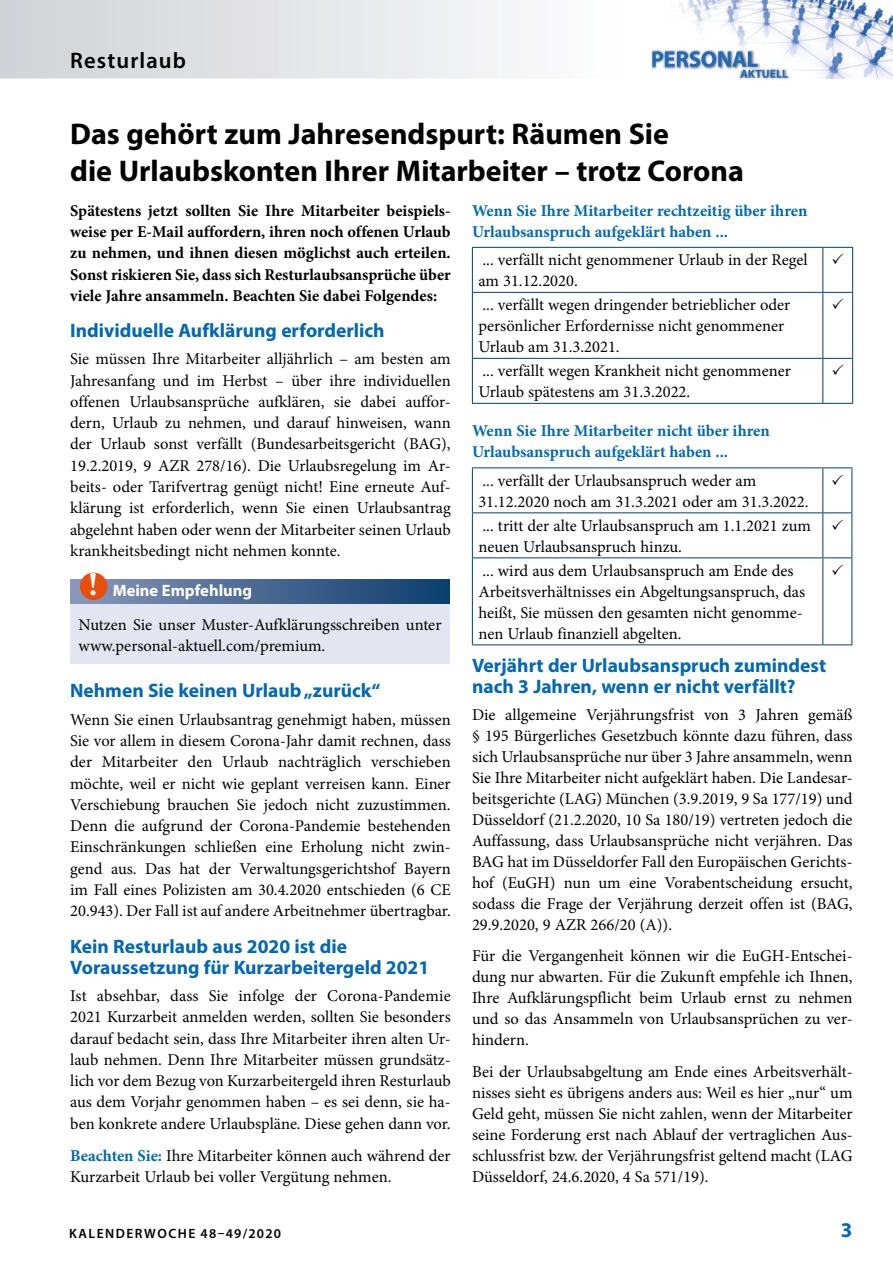
<style>
.page{position:relative;width:893px;height:1263px;background:#fff}
.page>*{position:absolute;margin:0;border:0;box-sizing:border-box;transform-origin:0 0}
.t1{font:700 33px "Minion Pro";color:#fff}
.t2{font:700 30px/37.5px "Myriad Pro";color:#000}
.t3{font:600 22.5px "Myriad Pro";letter-spacing:.05em;color:#000}
.t4{font:700 21px "Myriad Pro";color:#0067b1}
.t5{font:700 19.5px/21.3px "Myriad Pro";color:#0067b1}
.t6{font:16.5px/21px "Minion Pro";color:#000}
.t7{font:700 16.5px/21.3px "Minion Pro";color:#000;text-align:justify}
.t8{font:700 16.5px/21px "Minion Pro";color:#0067b1}
.t9{font:700 16.5px "Myriad Pro";color:#fff}
.t10{font:600 13.5px "Myriad Pro";letter-spacing:.11em;color:#000}
.s1{font-weight:700;color:#0067b1}
</style>
<div class="page">
<img style="left:679px;top:0;width:214px;height:78px">
<img style="left:739px;top:68px;width:51px;height:12px">
<svg style="left:651px;top:49px;width:136px;height:29px"></svg>
<div style="left:70px;top:579px;width:380px;height:25px;background:linear-gradient(to right,#8a96b8,#0c3d6e)"></div>
<div style="left:70px;top:604px;width:380px;height:59px;background:#e3e6f0"></div>
<hr style="left:472px;top:247px;width:351px;height:1px;background:#063f6e">
<hr style="left:472px;top:248px;width:1px;height:44px;background:#063f6e">
<hr style="left:823px;top:247px;width:30px;height:1px;background:#063f6e">
<hr style="left:822px;top:248px;width:1px;height:44px;background:#063f6e">
<hr style="left:852px;top:248px;width:1px;height:44px;background:#063f6e">
<hr style="left:472px;top:292px;width:351px;height:1px;background:#063f6e">
<hr style="left:472px;top:293px;width:1px;height:65px;background:#063f6e">
<hr style="left:823px;top:292px;width:30px;height:1px;background:#063f6e">
<hr style="left:822px;top:293px;width:1px;height:65px;background:#063f6e">
<hr style="left:852px;top:293px;width:1px;height:65px;background:#063f6e">
<hr style="left:472px;top:358px;width:351px;height:1px;background:#063f6e">
<hr style="left:472px;top:359px;width:1px;height:44px;background:#063f6e">
<hr style="left:823px;top:358px;width:30px;height:1px;background:#063f6e">
<hr style="left:822px;top:359px;width:1px;height:44px;background:#063f6e">
<hr style="left:852px;top:359px;width:1px;height:44px;background:#063f6e">
<hr style="left:472px;top:403px;width:351px;height:1px;background:#063f6e">
<hr style="left:823px;top:403px;width:30px;height:1px;background:#063f6e">
<hr style="left:472px;top:467px;width:351px;height:1px;background:#063f6e">
<hr style="left:472px;top:468px;width:1px;height:44px;background:#063f6e">
<svg style="left:823px;top:467px;width:29px;height:1px"></svg>
<hr style="left:822px;top:468px;width:1px;height:44px;background:#063f6e">
<hr style="left:851px;top:468px;width:1px;height:44px;background:#063f6e">
<hr style="left:472px;top:512px;width:351px;height:1px;background:#063f6e">
<hr style="left:472px;top:513px;width:1px;height:44px;background:#063f6e">
<svg style="left:823px;top:512px;width:29px;height:1px"></svg>
<hr style="left:822px;top:513px;width:1px;height:44px;background:#063f6e">
<hr style="left:851px;top:513px;width:1px;height:44px;background:#063f6e">
<hr style="left:472px;top:557px;width:351px;height:1px;background:#063f6e">
<hr style="left:472px;top:558px;width:1px;height:86px;background:#063f6e">
<svg style="left:823px;top:557px;width:29px;height:1px"></svg>
<hr style="left:822px;top:558px;width:1px;height:86px;background:#063f6e">
<hr style="left:851px;top:558px;width:1px;height:86px;background:#063f6e">
<hr style="left:472px;top:644px;width:351px;height:1px;background:#063f6e">
<svg style="left:823px;top:644px;width:29px;height:1px"></svg>
<div style="left:80px;top:573px;width:27px;height:27px;background:#e94e0f;border-radius:50%"></div>
<h3 class="t3" style="left:70px;top:46px;width:117px">Resturlaub</h3>
<h2 class="t2" style="left:70px;top:114px;width:675px">Das gehört zum Jahresendspurt: Räumen Sie<br>die Urlaubskonten Ihrer Mitarbeiter – trotz Corona</h2>
<p class="t7" style="left:70px;top:200px;width:382px">Spätestens jetzt sollten Sie Ihre Mitarbeiter beispiels&shy;weise per E-Mail auffordern, ihren noch offenen Urlaub zu nehmen, und ihnen diesen möglichst auch erteilen.<br>Sonst riskieren Sie, dass sich Resturlaubsansprüche über viele Jahre ansammeln. Beachten Sie dabei Folgendes:</p>
<p class="t5" style="left:70px;top:319px;width:316px">Individuelle Aufklärung erforderlich</p>
<p class="t6" style="left:70px;top:348px;width:382px;text-align:justify">Sie müssen Ihre Mitarbeiter alljährlich – am besten am Jahresanfang und im Herbst – über ihre individuellen offenen Urlaubsansprüche aufklären, sie dabei auffor&shy;dern, Urlaub zu nehmen, und darauf hinweisen, wann der Urlaub sonst verfällt (Bundesarbeitsgericht (BAG), 19.2.2019, 9 AZR 278/16). Die Urlaubsregelung im Ar&shy;beits- oder Tarifvertrag genügt nicht! Eine erneute Auf&shy;klärung ist erforderlich, wenn Sie einen Urlaubsantrag abgelehnt haben oder wenn der Mitarbeiter seinen Urlaub krankheitsbedingt nicht nehmen konnte.</p>
<p class="t9" style="left:113px;top:579px;width:141px">Meine Empfehlung</p>
<p class="t6" style="left:79px;top:614px;width:364px">Nutzen Sie unser Muster-Aufklärungsschreiben unter www.personal-aktuell.com/premium.</p>
<p class="t5" style="left:70px;top:680px;width:312px">Nehmen Sie keinen Urlaub „zurück“</p>
<p class="t6" style="left:70px;top:709px;width:382px;text-align:justify">Wenn Sie einen Urlaubsantrag genehmigt haben, müssen Sie vor allem in diesem Corona-Jahr damit rechnen, dass der Mitarbeiter den Urlaub nachträglich verschieben möchte, weil er nicht wie geplant verreisen kann. Einer Verschiebung brauchen Sie jedoch nicht zuzustimmen.<br>Denn die aufgrund der Corona-Pandemie bestehenden Einschränkungen schließen eine Erholung nicht zwin&shy;gend aus. Das hat der Verwaltungsgerichtshof Bayern im Fall eines Polizisten am 30.4.2020 entschieden (6 CE 20.943). Der Fall ist auf andere Arbeitnehmer übertragbar.</p>
<p class="t5" style="left:70px;top:935px;width:361px">Kein Resturlaub aus 2020 ist die<br>Voraussetzung für Kurzarbeitergeld 2021</p>
<p class="t6" style="left:70px;top:985px;width:382px;text-align:justify">Ist absehbar, dass Sie infolge der Corona-Pandemie 2021 Kurzarbeit anmelden werden, sollten Sie besonders darauf bedacht sein, dass Ihre Mitarbeiter ihren alten Ur&shy;laub nehmen. Denn Ihre Mitarbeiter müssen grundsätz&shy;lich vor dem Bezug von Kurzarbeitergeld ihren Resturlaub aus dem Vorjahr genommen haben – es sei denn, sie ha&shy;ben konkrete andere Urlaubspläne. Diese gehen dann vor.</p>
<p class="t6" style="left:70px;top:1145px;width:382px"><span class="s1">Beachten Sie:</span> Ihre Mitarbeiter können auch während der<br>Kurzarbeit Urlaub bei voller Vergütung nehmen.</p>
<p class="t8" style="left:472px;top:200px;width:337px">Wenn Sie Ihre Mitarbeiter rechtzeitig über ihren<br>Urlaubsanspruch aufgeklärt haben ...</p>
<p class="t6" style="left:478px;top:250px;width:331px">... verfällt nicht genommener Urlaub in der Regel am 31.12.2020.</p>
<p class="t6" style="left:478px;top:295px;width:314px">... verfällt wegen dringender betrieblicher oder persönlicher Erfordernisse nicht genommener<br>Urlaub am 31.3.2021.</p>
<p class="t6" style="left:478px;top:361px;width:314px">... verfällt wegen Krankheit nicht genommener<br>Urlaub spätestens am 31.3.2022.</p>
<p class="t8" style="left:472px;top:420px;width:299px">Wenn Sie Ihre Mitarbeiter nicht über ihren<br>Urlaubsanspruch aufgeklärt haben ...</p>
<p class="t6" style="left:478px;top:470px;width:332px">... verfällt der Urlaubsanspruch weder am<br>31.12.2020 noch am 31.3.2021 oder am 31.3.2022.</p>
<p class="t6" style="left:478px;top:515px;width:334px">... tritt der alte Urlaubsanspruch am 1.1.2021 zum neuen Urlaubsanspruch hinzu.</p>
<p class="t6" style="left:478px;top:560px;width:328px">... wird aus dem Urlaubsanspruch am Ende des Arbeitsverhältnisses ein Abgeltungsanspruch, das heißt, Sie müssen den gesamten nicht genomme&shy;nen Urlaub finanziell abgelten.</p>
<p class="t5" style="left:472px;top:654px;width:356px">Verjährt der Urlaubsanspruch zumindest nach 3 Jahren, wenn er nicht verfällt?</p>
<p class="t6" style="left:472px;top:704px;width:382px;text-align:justify">Die allgemeine Verjährungsfrist von 3 Jahren gemäß § 195 Bürgerliches Gesetzbuch könnte dazu führen, dass sich Urlaubsansprüche nur über 3 Jahre ansammeln, wenn Sie Ihre Mitarbeiter nicht aufgeklärt haben. Die Landesar&shy;beitsgerichte (LAG) München (3.9.2019, 9 Sa 177/19) und Düsseldorf (21.2.2020, 10 Sa 180/19) vertreten jedoch die Auffassung, dass Urlaubsansprüche nicht verjähren. Das BAG hat im Düsseldorfer Fall den Europäischen Gerichts&shy;hof (EuGH) nun um eine Vorabentscheidung ersucht, sodass die Frage der Verjährung derzeit offen ist (BAG, 29.9.2020, 9 AZR 266/20 (A)).</p>
<p class="t6" style="left:472px;top:946px;width:382px;text-align:justify">Für die Vergangenheit können wir die EuGH-Entschei&shy;dung nur abwarten. Für die Zukunft empfehle ich Ihnen, Ihre Aufklärungspflicht beim Urlaub ernst zu nehmen und so das Ansammeln von Urlaubsansprüchen zu ver&shy;hindern.</p>
<p class="t6" style="left:472px;top:1061px;width:382px;text-align:justify">Bei der Urlaubsabgeltung am Ende eines Arbeitsverhält&shy;nisses sieht es übrigens anders aus: Weil es hier „nur“ um Geld geht, müssen Sie nicht zahlen, wenn der Mitarbeiter seine Forderung erst nach Ablauf der vertraglichen Aus&shy;schlussfrist bzw. der Verjährungsfrist geltend macht (LAG Düsseldorf, 24.6.2020, 4 Sa 571/19).</p>
<h1 class="t1" style="left:89px;top:561px;width:11px">!</h1>
<p class="t10" style="left:69px;top:1224px;width:213px">KALENDERWOCHE 48–49/2020</p>
<p class="t4" style="left:841px;top:1216px;width:13px">3</p>
</div>
